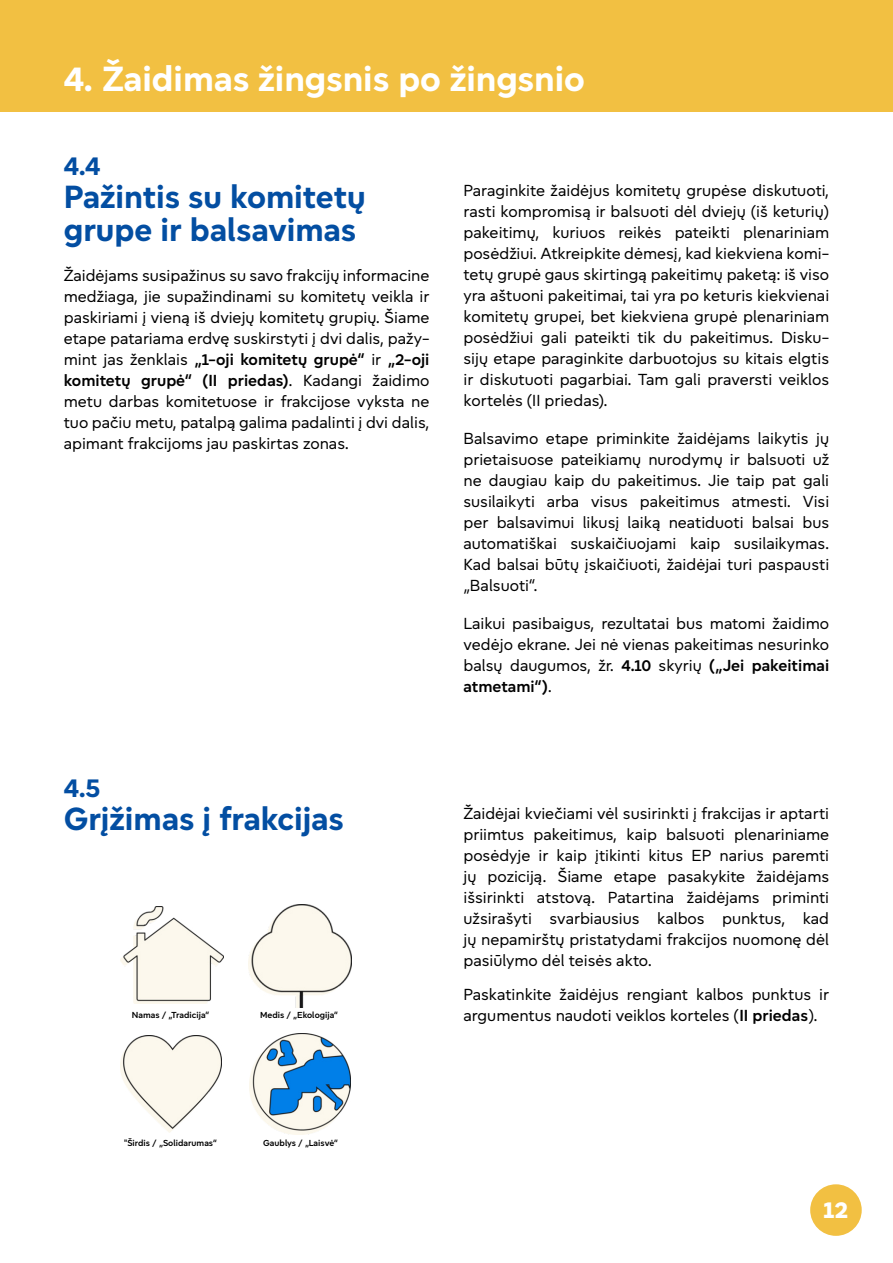
<style>
.page{position:relative;width:893px;height:1263px;background:#fff}
.page>*{position:absolute;margin:0;border:0;box-sizing:border-box;transform-origin:0 0}
.Chapter_Titles{font:700 36px "Europea";color:#fff}
.Chapter_Subtitles{font:700 33px/33px "Europea";color:#034ea2}
.Chapter_Subtitles_Nu{font:700 27px "Europea";color:#034ea2}
.t1{font:800 24px "Europea";color:#fff}
.Body_Text{font:16.5px/21px "Europea";color:#000;text-align:justify}
.t2{font:600 9px "Europea";color:#000}
.s1{font-weight:600}
</style>
<div class="page">
<div style="left:0;top:0;width:893px;height:112px;background:#f2c042"></div>
<div style="left:810px;top:1184px;width:52px;height:52px;background:#f2c042;border-radius:50%"></div>
<img style="left:120px;top:906px;width:103px;height:98px">
<img style="left:120px;top:1035px;width:102px;height:97px">
<img style="left:249px;top:905px;width:103px;height:103px">
<img style="left:250px;top:1033px;width:101px;height:102px">
<p class="Chapter_Titles" style="left:64px;top:52px;width:523px">4. Žaidimas žingsnis po žingsnio</p>
<p class="Chapter_Subtitles_Nu" style="left:64px;top:146px;width:38px">4.4</p>
<p class="Chapter_Subtitles" style="left:64px;top:177px;width:303px">Pažintis su komitetų grupe ir balsavimas</p>
<p class="Body_Text" style="left:64px;top:264px;width:367px">Žaidėjams susipažinus su savo frakcijų informacine medžiaga, jie supažindinami su komitetų veikla ir paskiriami į vieną iš dviejų komitetų grupių. Šiame etape patariama erdvę suskirstyti į dvi dalis, pažy&shy;mint jas ženklais <span class="s1">„1-oji komitetų grupė“</span> ir <span class="s1">„2-oji komitetų grupė“ (II priedas)</span>. Kadangi žaidimo metu darbas komitetuose ir frakcijose vyksta ne tuo pačiu metu, patalpą galima padalinti į dvi dalis, apimant frakcijoms jau paskirtas zonas.</p>
<p class="Body_Text" style="left:463px;top:179px;width:367px">Paraginkite žaidėjus komitetų grupėse diskutuoti, rasti kompromisą ir balsuoti dėl dviejų (iš keturių) pakeitimų, kuriuos reikės pateikti plenariniam posėdžiui. Atkreipkite dėmesį, kad kiekviena komi&shy;tetų grupė gaus skirtingą pakeitimų paketą: iš viso yra aštuoni pakeitimai, tai yra po keturis kiekvienai komitetų grupei, bet kiekviena grupė plenariniam posėdžiui gali pateikti tik du pakeitimus. Disku&shy;sijų etape paraginkite darbuotojus su kitais elgtis ir diskutuoti pagarbiai. Tam gali praversti veiklos kortelės (II priedas).</p>
<p class="Body_Text" style="left:463px;top:427px;width:367px">Balsavimo etape priminkite žaidėjams laikytis jų prietaisuose pateikiamų nurodymų ir balsuoti už ne daugiau kaip du pakeitimus. Jie taip pat gali susilaikyti arba visus pakeitimus atmesti. Visi per balsavimui likusį laiką neatiduoti balsai bus automatiškai suskaičiuojami kaip susilaikymas.<br>Kad balsai būtų įskaičiuoti, žaidėjai turi paspausti „Balsuoti“.</p>
<p class="Body_Text" style="left:463px;top:612px;width:367px">Laikui pasibaigus, rezultatai bus matomi žaidimo vedėjo ekrane. Jei nė vienas pakeitimas nesurinko balsų daugumos, žr. <span class="s1">4.10</span> skyrių <span class="s1">(„Jei pakeitimai atmetami“)</span>.</p>
<p class="Chapter_Subtitles_Nu" style="left:64px;top:768px;width:38px">4.5</p>
<p class="Chapter_Subtitles" style="left:64px;top:800px;width:282px">Grįžimas į frakcijas</p>
<p class="Body_Text" style="left:463px;top:802px;width:367px">Žaidėjai kviečiami vėl susirinkti į frakcijas ir aptarti priimtus pakeitimus, kaip balsuoti plenariniame posėdyje ir kaip įtikinti kitus EP narius paremti jų poziciją. Šiame etape pasakykite žaidėjams išsirinkti atstovą. Patartina žaidėjams priminti užsirašyti svarbiausius kalbos punktus, kad jų nepamirštų pristatydami frakcijos nuomonę dėl pasiūlymo dėl teisės akto.</p>
<p class="Body_Text" style="left:463px;top:982px;width:367px">Paskatinkite žaidėjus rengiant kalbos punktus ir argumentus naudoti veiklos korteles (<span class="s1">II priedas</span>).</p>
<p class="t2" style="left:132px;top:1008px;width:79px">Namas / „Tradicija“</p>
<p class="t2" style="left:260px;top:1008px;width:80px">Medis / „Ekologija“</p>
<p class="t2" style="left:124px;top:1136px;width:94px">"Širdis / „Solidarumas“</p>
<p class="t2" style="left:263px;top:1136px;width:77px">Gaublys / „Laisvė“</p>
<p class="t1" style="left:824px;top:1192px;width:26px">12</p>
</div>
